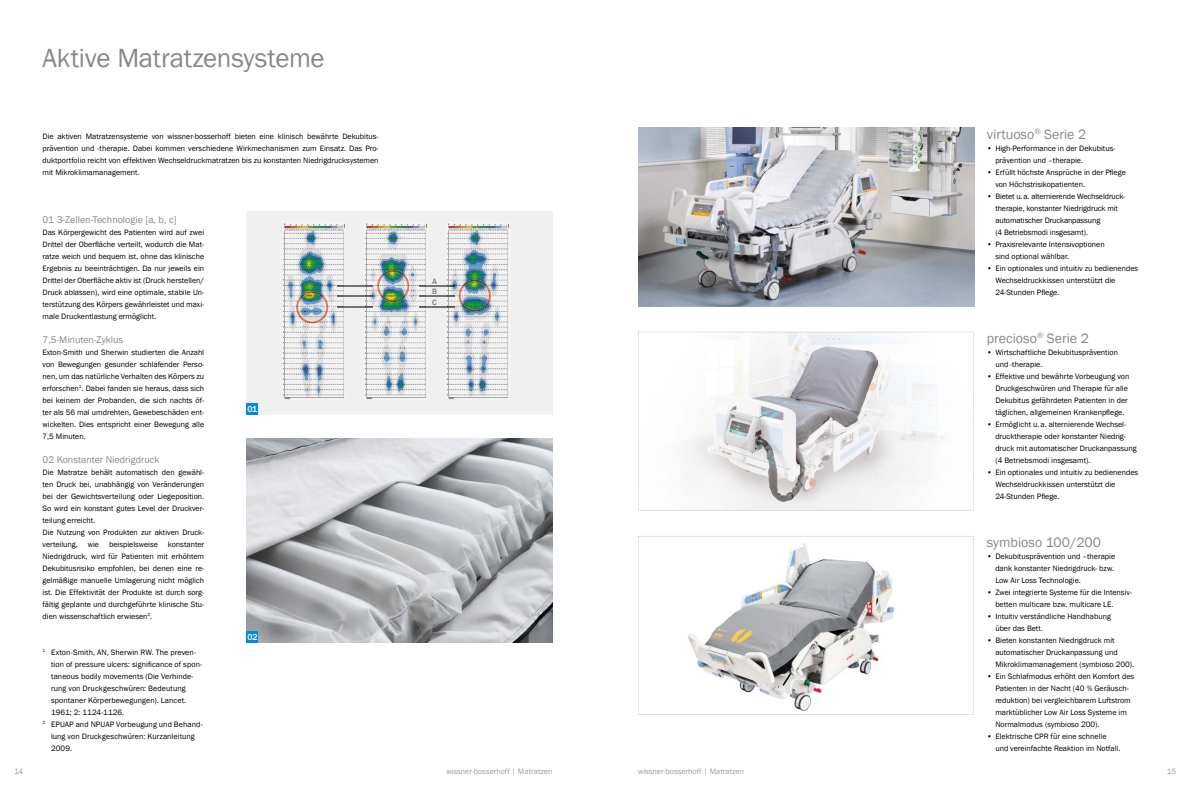
<style>
.page{position:relative;width:1191px;height:794px;background:#fff}
.page>*{position:absolute;margin:0;border:0;box-sizing:border-box;transform-origin:0 0}
.t1{font:27px "Franklin Gothic";letter-spacing:-.01em;color:#878786}
.t2{font:14px "Franklin Gothic";color:#878786}
.t3{font:10px "Franklin Gothic";color:#878786}
.t4{font:500 9px "Franklin Gothic";color:#fff;scale:.95 1}
.t5{font:8px/12px "Franklin Gothic";color:#000}
.t6{font:8px "Franklin Gothic";color:#9c9d9d}
.t7{font:500 8px/10.3px "Franklin Gothic";color:#7b7b7a;text-align:justify}
</style>
<div class="page">
<svg style="left:638px;top:536px;width:336px;height:178px"></svg>
<img style="left:638px;top:128px;width:336px;height:178px">
<svg style="left:638px;top:332px;width:336px;height:178px"></svg>
<div style="left:247px;top:211px;width:306px;height:203px;background:#f0f0f0"></div>
<img style="left:282px;top:222px;width:63px;height:178px">
<img style="left:364px;top:222px;width:63px;height:178px">
<img style="left:446px;top:222px;width:63px;height:178px">
<svg style="left:338px;top:285px;width:34px;height:1px"></svg>
<svg style="left:419px;top:285px;width:35px;height:1px"></svg>
<svg style="left:338px;top:296px;width:34px;height:1px"></svg>
<svg style="left:419px;top:296px;width:35px;height:1px"></svg>
<svg style="left:338px;top:306px;width:34px;height:1px"></svg>
<svg style="left:419px;top:306px;width:35px;height:1px"></svg>
<img style="left:296px;top:291px;width:32px;height:32px">
<img style="left:377px;top:270px;width:32px;height:32px">
<img style="left:458px;top:279px;width:33px;height:33px">
<div style="left:247px;top:403px;width:11px;height:11px;background:#008bd2"></div>
<img style="left:247px;top:438px;width:306px;height:205px">
<div style="left:247px;top:631px;width:11px;height:12px;background:#008bd2"></div>
<h1 class="t1" style="left:43px;top:41px;width:284px">Aktive Matratzensysteme</h1>
<p class="t5" style="left:43px;top:130px;width:337px;text-align:justify">Die aktiven Matratzensysteme von wissner-bosserhoff bieten eine klinisch bewährte Dekubitus&shy;prävention und -therapie. Dabei kommen verschiedene Wirkmechanismen zum Einsatz. Das Pro&shy;duktportfolio reicht von effektiven Wechseldruckmatratzen bis zu konstanten Niedrigdrucksystemen mit Mikroklimamanagement.</p>
<p class="t3" style="left:43px;top:213px;width:136px">01 3-Zellen-Technologie [a, b, c]</p>
<p class="t5" style="left:43px;top:226px;width:163px;text-align:justify">Das Körpergewicht des Patienten wird auf zwei Drittel der Oberfläche verteilt, wodurch die Mat&shy;ratze weich und bequem ist, ohne das klinische Ergebnis zu beeinträchtigen. Da nur jeweils ein Drittel der Oberfläche aktiv ist (Druck herstellen/ Druck ablassen), wird eine optimale, stabile Un&shy;terstützung des Körpers gewährleistet und maxi&shy;male Druckentlastung ermöglicht.</p>
<p class="t3" style="left:43px;top:333px;width:82px">7,5-Minuten-Zyklus</p>
<p class="t5" style="left:43px;top:346px;width:163px;text-align:justify">Exton-Smith und Sherwin studierten die Anzahl von Bewegungen gesunder schlafender Perso&shy;nen, um das natürliche Verhalten des Körpers zu erforschen<sup>1</sup>. Dabei fanden sie heraus, dass sich bei keinem der Probanden, die sich nachts öf&shy;ter als 56 mal umdrehten, Gewebeschäden ent&shy;wickelten. Dies entspricht einer Bewegung alle 7,5 Minuten.</p>
<p class="t3" style="left:43px;top:453px;width:118px">02 Konstanter Niedrigdruck</p>
<p class="t5" style="left:43px;top:466px;width:163px">Die Matratze behält automatisch den gewähl&shy;ten Druck bei, unabhängig von Veränderungen bei der Gewichtsverteilung oder Liegeposition.<br>So wird ein konstant gutes Level der Druckver&shy;teilung erreicht.<br>Die Nutzung von Produkten zur aktiven Druck&shy;verteilung, wie beispielsweise konstanter Niedrig druck, wird für Patienten mit erhöhtem Dekubitusrisiko empfohlen, bei denen eine re&shy;gelmäßige manuelle Umlagerung nicht möglich ist. Die Effektivität der Produkte ist durch sorg&shy;fältig geplante und durchgeführte klinische Stu&shy;dien wissenschaftlich erwiesen<sup>2</sup>.</p>
<p class="t5" style="left:43px;top:646px;width:155px"><sup>1</sup> Exton-Smith, AN, Sherwin RW. The preven-</p>
<p class="t5" style="left:51px;top:658px;width:153px">tion of pressure ulcers: significance of spon-</p>
<p class="t5" style="left:51px;top:670px;width:144px">taneous bodily movements (Die Verhinde-</p>
<p class="t5" style="left:51px;top:682px;width:136px">rung von Druckgeschwüren: Bedeutung</p>
<p class="t5" style="left:51px;top:694px;width:137px">spontaner Körperbewegungen). Lancet.</p>
<p class="t5" style="left:51px;top:706px;width:75px">1961; 2: 1124-1126.</p>
<p class="t5" style="left:43px;top:718px;width:162px"><sup>2</sup> EPUAP and NPUAP Vorbeugung und Behand-</p>
<p class="t5" style="left:51px;top:730px;width:145px">lung von Druckgeschwüren: Kurzanleitung</p>
<p class="t5" style="left:51px;top:742px;width:23px">2009.</p>
<p class="t4" style="left:247px;top:403px;width:12px">01</p>
<p class="t4" style="left:247px;top:631px;width:12px">02</p>
<p class="t7" style="left:432px;top:276px;width:6px">A B C</p>
<h2 class="t2" style="left:986px;top:125px;width:101px">virtuoso<sup>®</sup> Serie 2</h2>
<p class="t5" style="left:995px;top:142px;width:122px;text-indent:-9px">• High-Performance in der Dekubitus&shy;prävention und –therapie.</p>
<p class="t5" style="left:995px;top:166px;width:132px;text-indent:-9px">• Erfüllt höchste Ansprüche in der Pflege von Höchstrisikopatienten.</p>
<p class="t5" style="left:995px;top:190px;width:131px;text-indent:-9px">• Bietet u. a. alternierende Wechseldruck&shy;therapie, konstanter Niedrigdruck mit automatischer Druckanpassung<br>(4 Betriebsmodi insgesamt).</p>
<p class="t5" style="left:995px;top:238px;width:111px;text-indent:-9px">• Praxisrelevante Intensivoptionen sind optional wählbar.</p>
<p class="t5" style="left:995px;top:262px;width:144px;text-indent:-9px">• Ein optionales und intuitiv zu bedienendes<br>Wechseldruckkissen unterstützt die<br>24-Stunden Pflege.</p>
<h2 class="t2" style="left:986px;top:329px;width:104px">precioso<sup>®</sup> Serie 2</h2>
<p class="t5" style="left:995px;top:346px;width:124px;text-indent:-9px">• Wirtschaftliche Dekubitusprävention und -therapie.</p>
<p class="t5" style="left:995px;top:370px;width:135px;text-indent:-9px">• Effektive und bewährte Vorbeugung von Druckgeschwüren und Therapie für alle Dekubitus gefährdeten Patienten in der täglichen, allgemeinen Krankenpflege.</p>
<p class="t5" style="left:995px;top:418px;width:143px;text-indent:-9px">• Ermöglicht u. a. alternierende Wechsel&shy;druck therapie oder konstanter Niedrig&shy;druck mit automatischer Druckanpassung (4 Betriebsmodi insgesamt).</p>
<p class="t5" style="left:995px;top:466px;width:144px;text-indent:-9px">• Ein optionales und intuitiv zu bedienendes<br>Wechseldruckkissen unterstützt die<br>24-Stunden Pflege.</p>
<h2 class="t2" style="left:986px;top:533px;width:116px">symbioso 100/200</h2>
<p class="t5" style="left:995px;top:550px;width:121px;text-indent:-9px">• Dekubitusprävention und –therapie dank konstanter Niedrigdruck- bzw.<br>Low Air Loss Technologie.</p>
<p class="t5" style="left:995px;top:586px;width:138px;text-indent:-9px">• Zwei integrierte Systeme für die Intensiv&shy;betten multicare bzw. multicare LE.</p>
<p class="t5" style="left:995px;top:610px;width:117px;text-indent:-9px">• Intuitiv verständliche Handhabung über das Bett.</p>
<p class="t5" style="left:995px;top:634px;width:140px;text-indent:-9px">• Bieten konstanten Niedrigdruck mit automatischer Druckanpassung und<br>Mikroklimamanagement (symbioso 200).</p>
<p class="t5" style="left:995px;top:670px;width:140px;text-indent:-9px">• Ein Schlafmodus erhöht den Komfort des Patienten in der Nacht (40 % Geräusch&shy;reduktion) bei vergleichbarem Luftstrom marktüblicher Low Air Loss Systeme im Normalmodus (symbioso 200).</p>
<p class="t5" style="left:995px;top:730px;width:127px;text-indent:-9px">• Elektrische CPR für eine schnelle und vereinfachte Reaktion im Notfall.</p>
<p class="t6" style="left:14px;top:766px;width:11px">14</p>
<p class="t6" style="left:446px;top:766px;width:108px">wissner-bosserhoff | Matratzen</p>
<p class="t6" style="left:638px;top:766px;width:108px">wissner-bosserhoff | Matratzen</p>
<p class="t6" style="left:1166px;top:766px;width:11px">15</p>
</div>
